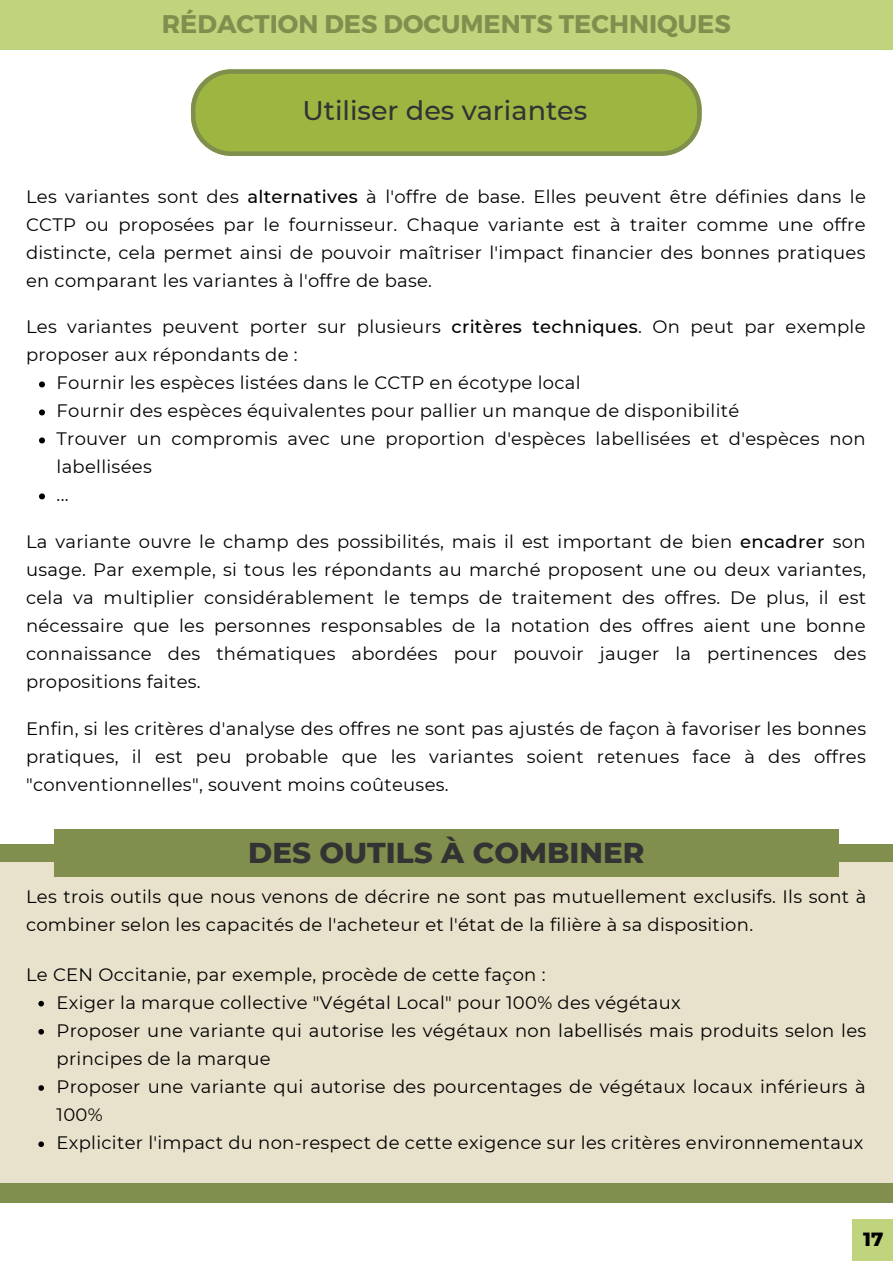
<style>
.page{position:relative;width:893px;height:1264px;background:#fff}
.page>*{position:absolute;margin:0;border:0;box-sizing:border-box;transform-origin:0 0}
.t1{font:800 29.25px "Montserrat";color:#333}
.t2{font:500 27px "Montserrat";color:#333}
.t3{font:700 25.5px "Montserrat";color:#808f4d}
.t4{font:800 19.5px "Montserrat";color:#000}
.t5{font:18px/28px "Montserrat";letter-spacing:.015em;color:#000}
.s1{font-weight:500}
</style>
<div class="page">
<div style="left:0;top:0;width:892px;height:49px;background:#c0d47e"></div>
<svg style="left:39px;top:381px;width:6px;height:6px"></svg>
<svg style="left:39px;top:409px;width:6px;height:6px"></svg>
<svg style="left:39px;top:437px;width:6px;height:6px"></svg>
<svg style="left:39px;top:493px;width:6px;height:6px"></svg>
<svg style="left:191px;top:69px;width:510px;height:87px;background:#9cb348"></svg>
<div style="left:0;top:844px;width:892px;height:358px;background:#808f4d"></div>
<div style="left:0;top:862px;width:892px;height:320px;background:#e8e1cc"></div>
<svg style="left:38px;top:1000px;width:6px;height:6px"></svg>
<svg style="left:38px;top:1029px;width:6px;height:5px"></svg>
<svg style="left:38px;top:1085px;width:6px;height:5px"></svg>
<svg style="left:38px;top:1141px;width:6px;height:5px"></svg>
<div style="left:54px;top:829px;width:784px;height:47px;background:#808f4d"></div>
<div style="left:852px;top:1219px;width:40px;height:42px;background:#c0d47e"></div>
<p class="t3" style="left:162px;top:7px;width:570px">RÉDACTION DES DOCUMENTS TECHNIQUES</p>
<p class="t2" style="left:302px;top:94px;width:286px">Utiliser des variantes</p>
<p class="t5" style="left:26px;top:182px;width:841px;text-align:justify">Les variantes sont des <span class="s1">alternatives</span> à l'offre de base. Elles peuvent être définies dans le CCTP ou proposées par le fournisseur. Chaque variante est à traiter comme une offre distincte, cela permet ainsi de pouvoir maîtriser l'impact financier des bonnes pratiques en comparant les variantes à l'offre de base.</p>
<p class="t5" style="left:26px;top:313px;width:841px">Les variantes peuvent porter sur plusieurs <span class="s1">critères techniques</span>. On peut par exemple proposer aux répondants de :</p>
<p class="t5" style="left:57px;top:369px;width:525px">Fournir les espèces listées dans le CCTP en écotype local</p>
<p class="t5" style="left:57px;top:397px;width:684px">Fournir des espèces équivalentes pour pallier un manque de disponibilité</p>
<p class="t5" style="left:57px;top:425px;width:810px">Trouver un compromis avec une proportion d'espèces labellisées et d'espèces non labellisées</p>
<p class="t5" style="left:57px;top:481px;width:14px">...</p>
<p class="t5" style="left:26px;top:528px;width:841px;text-align:justify">La variante ouvre le champ des possibilités, mais il est important de bien <span class="s1">encadrer</span> son usage. Par exemple, si tous les répondants au marché proposent une ou deux variantes, cela va multiplier considérablement le temps de traitement des offres. De plus, il est nécessaire que les personnes responsables de la notation des offres aient une bonne connaissance des thématiques abordées pour pouvoir jauger la pertinences des propositions faites.</p>
<p class="t5" style="left:26px;top:715px;width:841px;text-align:justify">Enfin, si les critères d'analyse des offres ne sont pas ajustés de façon à favoriser les bonnes pratiques, il est peu probable que les variantes soient retenues face à des offres "conventionnelles", souvent moins coûteuses.</p>
<p class="t1" style="left:248px;top:834px;width:398px">DES OUTILS À COMBINER</p>
<p class="t5" style="left:26px;top:882px;width:841px">Les trois outils que nous venons de décrire ne sont pas mutuellement exclusifs. Ils sont à combiner selon les capacités de l'acheteur et l'état de la filière à sa disposition.</p>
<p class="t5" style="left:26px;top:960px;width:521px">Le CEN Occitanie, par exemple, procède de cette façon :</p>
<p class="t5" style="left:57px;top:988px;width:625px">Exiger la marque collective "Végétal Local" pour 100% des végétaux</p>
<p class="t5" style="left:57px;top:1016px;width:811px">Proposer une variante qui autorise les végétaux non labellisés mais produits selon les principes de la marque</p>
<p class="t5" style="left:57px;top:1072px;width:810px">Proposer une variante qui autorise des pourcentages de végétaux locaux inférieurs à<br>100%</p>
<p class="t5" style="left:57px;top:1128px;width:808px">Expliciter l'impact du non-respect de cette exigence sur les critères environnementaux</p>
<p class="t4" style="left:863px;top:1226px;width:22px">17</p>
</div>
